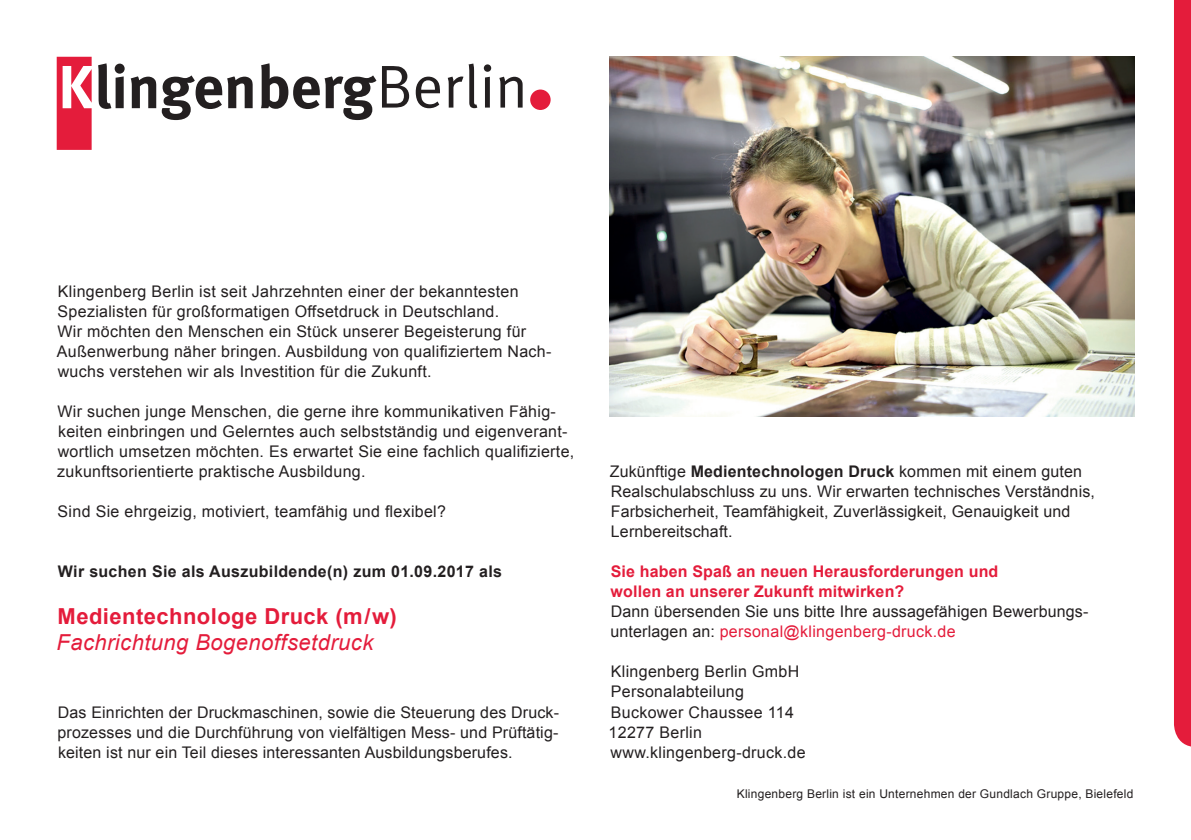
<style>
.page{position:relative;width:1191px;height:840px;background:#fff}
.page>*{position:absolute;margin:0;border:0;box-sizing:border-box;transform-origin:0 0}
.t1{font:italic 22px "Arial";letter-spacing:.02em;color:#e41c3b}
.t2{font:700 22px "Arial";letter-spacing:.02em;color:#e41c3b}
.t3{font:16px/20px "Arial";letter-spacing:.02em;color:#231f20}
.t4{font:700 16px/20px "Arial";letter-spacing:.01em;color:#e41c3b}
.t5{font:700 16px "Arial";letter-spacing:.02em;color:#231f20}
.t6{font:12px "Arial";letter-spacing:.02em;color:#231f20}
.s1{font-weight:700}
.s2{color:#e41c3b}
</style>
<div class="page">
<div style="left:1174px;top:0;width:17px;height:746px;background:#e41c3b"></div>
<div style="left:530px;top:89px;width:20px;height:21px;background:#e41c3b;border-radius:50%"></div>
<svg style="left:98px;top:63px;width:27px;height:46px"></svg>
<svg style="left:131px;top:76px;width:25px;height:32px"></svg>
<svg style="left:162px;top:75px;width:91px;height:45px"></svg>
<svg style="left:261px;top:63px;width:115px;height:57px"></svg>
<svg style="left:382px;top:66px;width:27px;height:41px"></svg>
<svg style="left:416px;top:77px;width:24px;height:31px"></svg>
<svg style="left:448px;top:63px;width:29px;height:45px"></svg>
<svg style="left:484px;top:64px;width:7px;height:43px"></svg>
<svg style="left:499px;top:77px;width:23px;height:30px"></svg>
<svg style="left:57px;top:57px;width:35px;height:93px"></svg>
<img style="left:609px;top:57px;width:525px;height:359px">
<p class="t3" style="left:57px;top:281px;width:496px">Klingenberg Berlin ist seit Jahrzehnten einer der bekanntesten Spezialisten für großformatigen Offsetdruck in Deutschland.<br>Wir möchten den Menschen ein Stück unserer Begeisterung für Außenwerbung näher bringen. Ausbildung von qualifiziertem Nach&shy;wuchs verstehen wir als Investition für die Zukunft.</p>
<p class="t3" style="left:57px;top:401px;width:519px">Wir suchen junge Menschen, die gerne ihre kommunikativen Fähig&shy;keiten einbringen und Gelerntes auch selbstständig und eigenverant&shy;wortlich umsetzen möchten. Es erwartet Sie eine fachlich qualifizierte, zukunftsorientierte praktische Ausbildung.</p>
<p class="t3" style="left:58px;top:501px;width:390px">Sind Sie ehrgeizig, motiviert, teamfähig und flexibel?</p>
<p class="t5" style="left:58px;top:560px;width:445px">Wir suchen Sie als Auszubildende(n) zum 01.09.2017 als</p>
<h1 class="t2" style="left:58px;top:601px;width:341px">Medientechnologe Druck (m/w)</h1>
<h1 class="t1" style="left:56px;top:628px;width:318px">Fachrichtung Bogenoffsetdruck</h1>
<p class="t3" style="left:58px;top:701px;width:503px;text-align:justify">Das Einrichten der Druckmaschinen, sowie die Steuerung des Druck&shy;prozesses und die Durchführung von vielfältigen Mess- und Prüftätig&shy;keiten ist nur ein Teil dieses interessanten Ausbildungsberufes.</p>
<p class="t3" style="left:610px;top:461px;width:487px">Zukünftige <span class="s1">Medientechnologen Druck</span> kommen mit einem guten Realschulabschluss zu uns. Wir erwarten technisches Verständnis, Farbsicherheit, Teamfähigkeit, Zuverlässigkeit, Genauigkeit und Lernbereitschaft.</p>
<p class="t4" style="left:610px;top:562px;width:389px">Sie haben Spaß an neuen Herausforderungen und wollen an unserer Zukunft mitwirken?</p>
<p class="t3" style="left:610px;top:601px;width:479px">Dann übersenden Sie uns bitte Ihre aussagefähigen Bewerbungs&shy;unterlagen an: <span class="s2">personal@klingenberg-druck.de</span></p>
<p class="t3" style="left:608px;top:661px;width:198px">Klingenberg Berlin GmbH<br>Personalabteilung<br>Buckower Chaussee 114<br>12277 Berlin www.klingenberg-druck.de</p>
<p class="t6" style="left:737px;top:785px;width:398px">Klingenberg Berlin ist ein Unternehmen der Gundlach Gruppe, Bielefeld</p>
</div>
